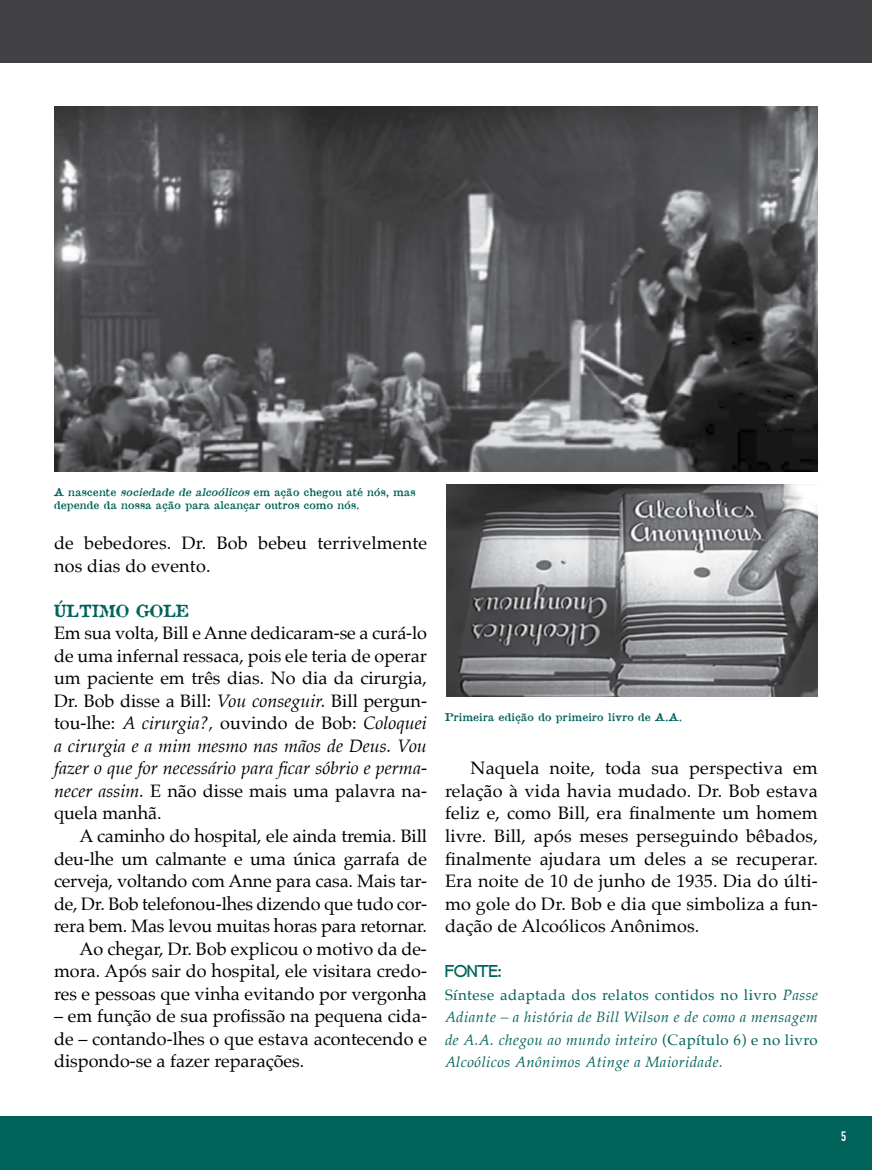
<style>
.page{position:relative;width:872px;height:1170px;background:#fff}
.page>*{position:absolute;margin:0;border:0;box-sizing:border-box;transform-origin:0 0}
.t1{font:18px/22.5px "Palatino";color:#000;text-align:justify}
.t2{font:16.5px "Attic";color:#00635b}
.t3{font:italic 15px/22.5px "Palatino";letter-spacing:.03em;color:#00635b;text-align:justify}
.t4{font:700 15px "Compass";color:#00635b}
.t5{font:13.5px "DIN Engschrift Std";color:#fff}
.t6{font:10.5px/13.5px "Attic";letter-spacing:.03em;color:#00635b}
.s1{font-style:italic}
.s2{font-style:normal}
</style>
<div class="page">
<div style="left:0;top:0;width:872px;height:63px;background:#414042"></div>
<div style="left:0;top:1115px;width:872px;height:54px;background:#00635b"></div>
<img style="left:446px;top:484px;width:372px;height:212px">
<img style="left:54px;top:106px;width:764px;height:365px">
<p class="t6" style="left:54px;top:484px;width:363px">A nascente <span class="s1">sociedade de alcoólicos</span> em ação chegou até nós, mas depende da nossa ação para alcançar outros como nós.</p>
<p class="t1" style="left:54px;top:532px;width:374px">de bebedores. Dr. Bob bebeu terrivelmente nos dias do evento.</p>
<p class="t2" style="left:54px;top:599px;width:137px">ÚLTIMO GOLE</p>
<p class="t1" style="left:54px;top:622px;width:374px">Em sua volta, Bill e Anne dedicaram-se a curá-lo de uma infernal ressaca, pois ele teria de operar um paciente em três dias. No dia da cirurgia, Dr. Bob disse a Bill: <span class="s1">Vou conseguir.</span> Bill pergun&shy;tou-lhe: <span class="s1">A cirurgia?,</span> ouvindo de Bob: <span class="s1">Coloquei a cirurgia e a mim mesmo nas mãos de Deus. Vou fazer o que for necessário para ficar sóbrio e perma&shy;necer assim.</span> E não disse mais uma palavra na&shy;quela manhã.</p>
<p class="t1" style="left:54px;top:824px;width:374px;text-align:right">A caminho do hospital, ele ainda tremia. Bill deu-lhe um calmante e uma única garrafa de cerveja, voltando com Anne para casa. Mais tar&shy;de, Dr. Bob telefonou-lhes dizendo que tudo cor&shy;rera bem. Mas levou muitas horas para retornar.<br>Ao chegar, Dr. Bob explicou o motivo da de&shy;mora. Após sair do hospital, ele visitara credo&shy;res e pessoas que vinha evitando por vergonha</p>
<p class="t1" style="left:54px;top:1004px;width:374px">– em função de sua profissão na pequena cida&shy;de – contando-lhes o que estava acontecendo e dispondo-se a fazer reparações.</p>
<p class="t6" style="left:445px;top:710px;width:238px">Primeira edição do primeiro livro de A.A.</p>
<p class="t1" style="left:445px;top:757px;width:374px;text-indent:26px">Naquela noite, toda sua perspectiva em relação à vida havia mudado. Dr. Bob estava feliz e, como Bill, era finalmente um homem livre. Bill, após meses perseguindo bêbados, finalmente ajudara um deles a se recuperar.<br>Era noite de 10 de junho de 1935. Dia do últi&shy;mo gole do Dr. Bob e dia que simboliza a fun&shy;dação de Alcoólicos Anônimos.</p>
<p class="t4" style="left:445px;top:959px;width:58px">FONTE:</p>
<p class="t3" style="left:445px;top:982px;width:374px"><span class="s2">Síntese adaptada dos relatos contidos no livro</span> Passe Adiante – a história de Bill Wilson e de como a mensagem de A.A. chegou ao mundo inteiro <span class="s2">(Capítulo 6) e no livro </span>Alcoólicos Anônimos Atinge a Maioridade.</p>
<p class="t5" style="left:841px;top:1128px;width:7px">5</p>
</div>
